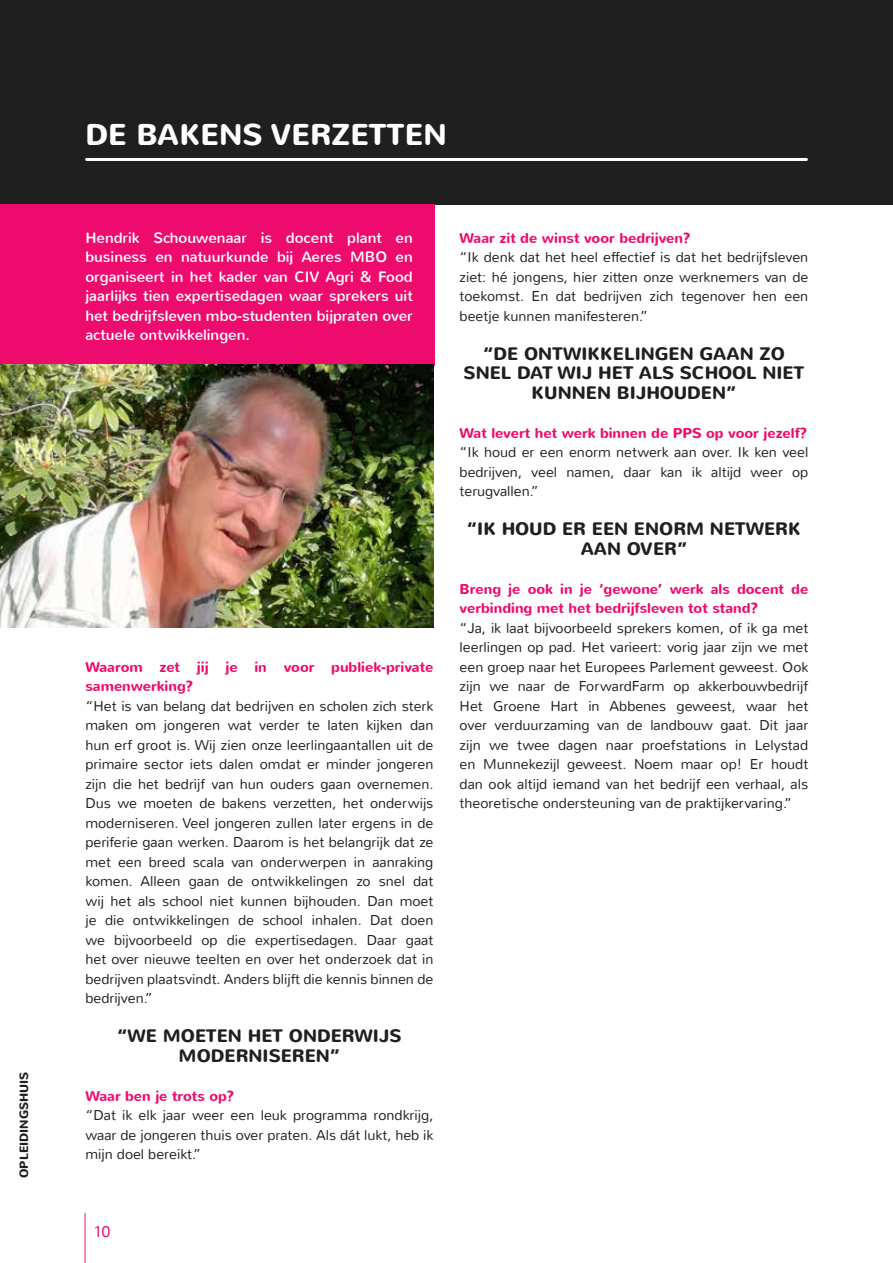
<style>
.page{position:relative;width:893px;height:1263px;background:#fff}
.page>*{position:absolute;margin:0;border:0;box-sizing:border-box;transform-origin:0 0}
.t1{font:700 30px "Nunito";color:#fff}
.t2{font:700 18px/19.5px "Nunito";color:#1e1f1e;text-align:center}
.t3{font:300 15.75px "Nunito";color:#ed0c6e}
.t4{font:15px/19.5px "Nunito";color:#fff;text-align:justify}
.t5{font:300 14.25px/19.5px "Nunito";color:#1e1f1e;text-align:justify}
.t6{font:700 14.25px/19.5px "Nunito";color:#ed0c6e}
.t7{font:700 12px "Nunito";color:#1e1f1e}
</style>
<div class="page">
<hr style="left:85px;top:1213px;width:1px;height:50px;background:#ed0c6e">
<div style="left:0;top:0;width:893px;height:204px;background:#1e1f1e"></div>
<hr style="left:87px;top:158px;width:719px;height:3px;background:#fff">
<div style="left:0;top:204px;width:434px;height:162px;background:#ed0c6e"></div>
<img style="left:0;top:365px;width:434px;height:263px">
<p class="t7" style="left:16px;top:1178px;width:108px;rotate:-90deg">OPLEIDINGSHUIS</p>
<h1 class="t1" style="left:85px;top:115px;width:363px">DE BAKENS VERZETTEN</h1>
<p class="t4" style="left:85px;top:228px;width:329px">Hendrik Schouwenaar is docent plant en business en natuurkunde bij Aeres MBO en organiseert in het kader van CIV Agri &amp; Food jaarlijks tien expertisedagen waar sprekers uit het bedrijfsleven mbo-studenten bijpraten over actuele ontwikkelingen.</p>
<p class="t6" style="left:85px;top:657px;width:350px">Waarom zet jij je in voor publiek-private samenwerking?</p>
<p class="t5" style="left:85px;top:696px;width:350px">“Het is van belang dat bedrijven en scholen zich sterk maken om jongeren wat verder te laten kijken dan hun erf groot is. Wij zien onze leerlingaantallen uit de primaire sector iets dalen omdat er minder jongeren zijn die het bedrijf van hun ouders gaan overnemen.<br>Dus we moeten de bakens verzetten, het onderwijs moderniseren. Veel jongeren zullen later ergens in de periferie gaan werken. Daarom is het belangrijk dat ze met een breed scala van onderwerpen in aanraking komen. Alleen gaan de ontwikkelingen zo snel dat wij het als school niet kunnen bijhouden. Dan moet je die ontwikkelingen de school inhalen. Dat doen we bijvoorbeeld op die expertisedagen. Daar gaat het over nieuwe teelten en over het onderzoek dat in bedrijven plaatsvindt. Anders blijft die kennis binnen de bedrijven.”</p>
<p class="t2" style="left:117px;top:1027px;width:286px">“WE MOETEN HET ONDERWIJS<br>MODERNISEREN”</p>
<p class="t6" style="left:85px;top:1086px;width:150px">Waar ben je trots op?</p>
<p class="t5" style="left:85px;top:1106px;width:350px">“Dat ik elk jaar weer een leuk programma rondkrijg, waar de jongeren thuis over praten. Als dát lukt, heb ik mijn doel bereikt.”</p>
<p class="t3" style="left:94px;top:1222px;width:18px">10</p>
<p class="t6" style="left:460px;top:228px;width:232px">Waar zit de winst voor bedrijven?</p>
<p class="t5" style="left:460px;top:248px;width:350px">“Ik denk dat het heel effectief is dat het bedrijfsleven ziet: hé jongens, hier zitten onze werknemers van de toekomst. En dat bedrijven zich tegenover hen een beetje kunnen manifesteren.”</p>
<p class="t2" style="left:464px;top:344px;width:342px">“DE ONTWIKKELINGEN GAAN ZO<br>SNEL DAT WIJ HET ALS SCHOOL NIET<br>KUNNEN BIJHOUDEN”</p>
<p class="t6" style="left:460px;top:423px;width:349px">Wat levert het werk binnen de PPS op voor jezelf?</p>
<p class="t5" style="left:460px;top:443px;width:350px">“Ik houd er een enorm netwerk aan over. Ik ken veel bedrijven, veel namen, daar kan ik altijd weer op terugvallen.”</p>
<p class="t2" style="left:467px;top:520px;width:335px">“IK HOUD ER EEN ENORM NETWERK<br>AAN OVER”</p>
<p class="t6" style="left:460px;top:579px;width:350px">Breng je ook in je ‘gewone’ werk als docent de verbinding met het bedrijfsleven tot stand?</p>
<p class="t5" style="left:460px;top:618px;width:350px">“Ja, ik laat bijvoorbeeld sprekers komen, of ik ga met leerlingen op pad. Het varieert: vorig jaar zijn we met een groep naar het Europees Parlement geweest. Ook zijn we naar de ForwardFarm op akkerbouwbedrijf Het Groene Hart in Abbenes geweest, waar het over verduurzaming van de landbouw gaat. Dit jaar zijn we twee dagen naar proefstations in Lelystad en Munnekezijl geweest. Noem maar op! Er houdt dan ook altijd iemand van het bedrijf een verhaal, als theoretische ondersteuning van de praktijkervaring.”</p>
</div>
